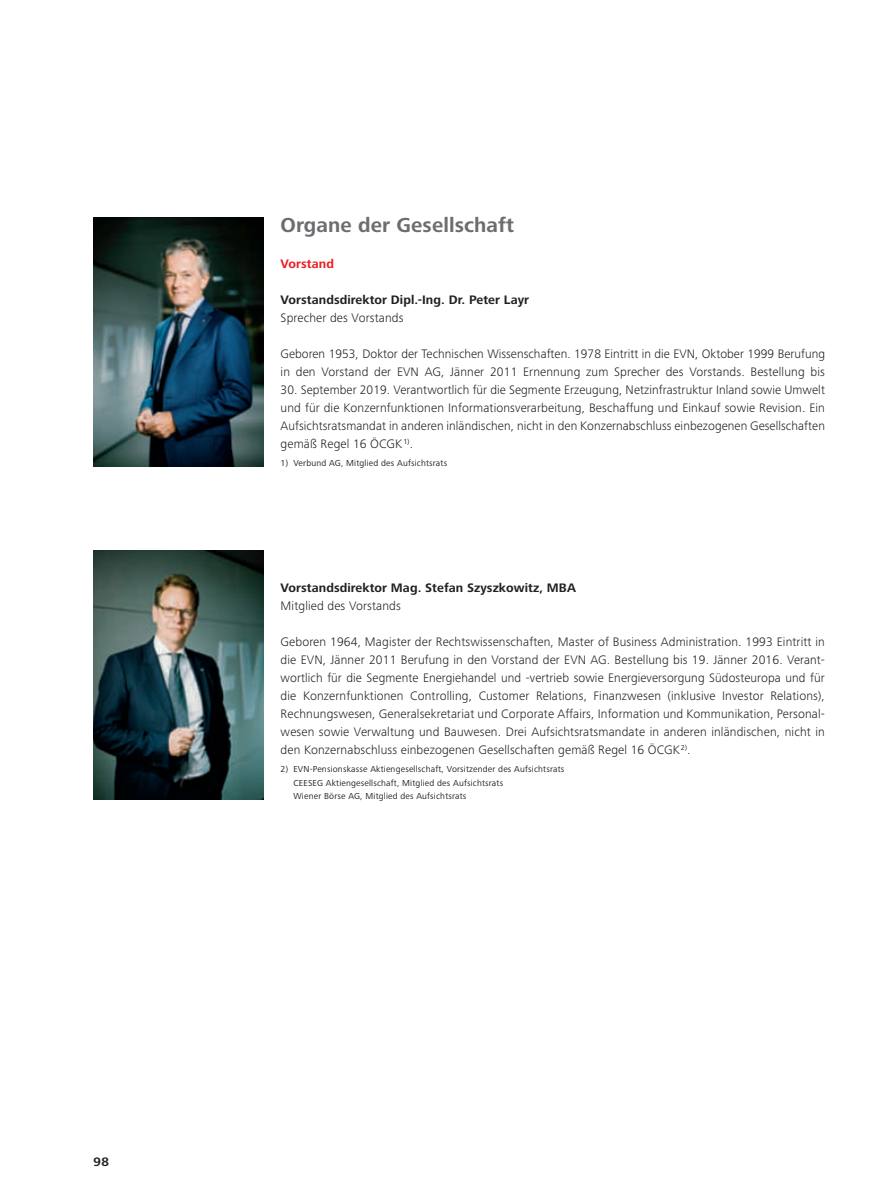
<style>
.page{position:relative;width:893px;height:1191px;background:#fff}
.page>*{position:absolute;margin:0;border:0;box-sizing:border-box;transform-origin:0 0}
.t1{font:700 21px "Frutiger Next For EVN";letter-spacing:.005em;color:#6c6d70}
.t2{font:300 12.75px/18px "Frutiger Nextfor EVN";letter-spacing:.01em;color:#231f20;text-align:justify}
.t3{font:700 12.75px "Frutiger Next For EVN";letter-spacing:.005em;color:#231f20}
.t4{font:700 12.75px "Frutiger Next For EVN";letter-spacing:.005em;color:#ee1d23}
.t5{font:9px/13.5px "Frutiger Next Pro";letter-spacing:.02em;color:#231f20}
</style>
<div class="page">
<img style="left:94px;top:550px;width:170px;height:249px">
<img style="left:94px;top:217px;width:170px;height:249px">
<p class="t3" style="left:94px;top:1154px;width:17px">98</p>
<h1 class="t1" style="left:281px;top:213px;width:235px">Organe der Gesellschaft</h1>
<p class="t4" style="left:281px;top:257px;width:55px">Vorstand</p>
<p class="t3" style="left:281px;top:293px;width:250px">Vorstandsdirektor Dipl.-Ing. Dr. Peter Layr</p>
<p class="t2" style="left:281px;top:309px;width:124px">Sprecher des Vorstands</p>
<p class="t2" style="left:281px;top:345px;width:546px">Geboren 1953, Doktor der Technischen Wissenschaften. 1978 Eintritt in die EVN, Oktober 1999 Berufung in den Vorstand der EVN AG, Jänner 2011 Ernennung zum Sprecher des Vorstands. Bestellung bis</p>
<p class="t2" style="left:281px;top:381px;width:546px">30. September 2019. Verantwortlich für die Segmente Erzeugung, Netzinfrastruktur Inland sowie Umwelt und für die Konzernfunktionen Informationsverarbeitung, Beschaffung und Einkauf sowie Revision. Ein Aufsichtsratsmandat in anderen inländischen, nicht in den Konzernabschluss einbezogenen Gesellschaften gemäß Regel 16 ÖCGK<sup>1)</sup>.</p>
<p class="t5" style="left:281px;top:456px;width:168px">1) Verbund AG, Mitglied des Aufsichtsrats</p>
<p class="t3" style="left:281px;top:581px;width:297px">Vorstandsdirektor Mag. Stefan Szyszkowitz, MBA</p>
<p class="t2" style="left:281px;top:597px;width:122px">Mitglied des Vorstands</p>
<p class="t2" style="left:281px;top:633px;width:546px">Geboren 1964, Magister der Rechtswissenschaften, Master of Business Administration. 1993 Eintritt in die EVN, Jänner 2011 Berufung in den Vorstand der EVN AG. Bestellung bis 19. Jänner 2016. Verant&shy;wortlich für die Segmente Energiehandel und -vertrieb sowie Energieversorgung Südosteuropa und für die Konzernfunktionen Controlling, Customer Relations, Finanzwesen (inklusive Investor Relations), Rechnungswesen, Generalsekretariat und Corporate Affairs, Information und Kommunikation, Personal&shy;wesen sowie Verwaltung und Bauwesen. Drei Aufsichtsratsmandate in anderen inländischen, nicht in den Konzernabschluss einbezogenen Gesellschaften gemäß Regel 16 ÖCGK<sup>2)</sup>.</p>
<p class="t5" style="left:293px;top:762px;width:272px;text-indent:-13px">2) EVN-Pensionskasse Aktiengesellschaft, Vorsitzender des Aufsichtsrats<br>CEESEG Aktiengesellschaft, Mitglied des Aufsichtsrats<br>Wiener Börse AG, Mitglied des Aufsichtsrats</p>
</div>
